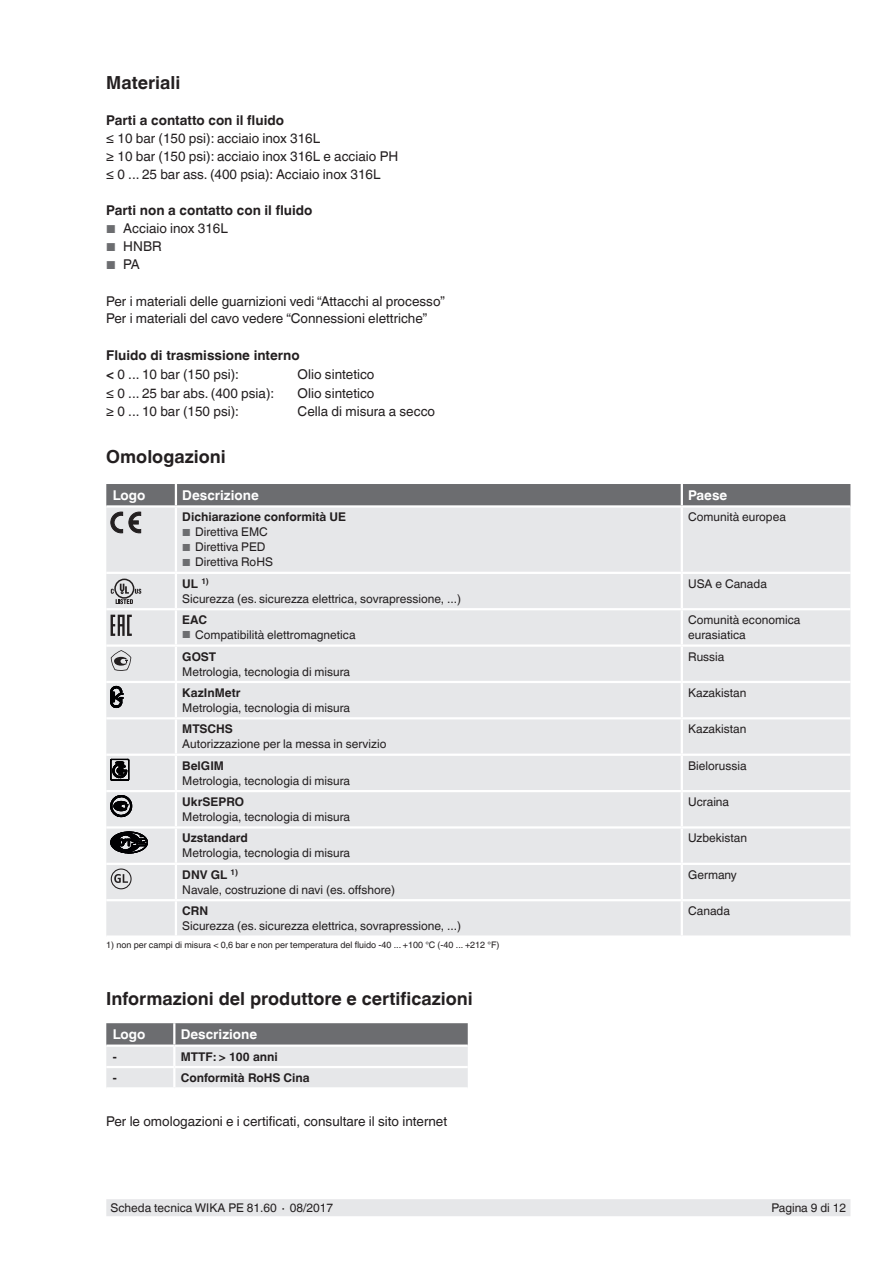
<style>
.page{position:relative;width:893px;height:1263px;background:#fff}
.page>*{position:absolute;margin:0;border:0;box-sizing:border-box;transform-origin:0 0}
.t1{font:700 18px "Helvetica World";color:#231f20}
.t2{font:13.5px/18px "Helvetica World";color:#231f20}
.t3{font:700 13.5px/20px "Helvetica World";color:#231f20}
.t4{font:700 13.5px "Helvetica World";color:#fff}
.t5{font:12px/15px "Helvetica World";color:#231f20}
.t6{font:700 12px "Helvetica World";color:#231f20}
.t7{font:9px "Helvetica World";color:#231f20}
.s1{font-size:11.55px;color:#6c6d70}
.s2{font-weight:400}
.s3{font-size:10.2px;color:#6c6d70}
.s4{font-weight:700}
</style>
<div class="page">
<div style="left:106px;top:1199px;width:744px;height:17px;background:#e6e7e9"></div>
<div style="left:106px;top:484px;width:744px;height:21px;background:#6c6d70"></div>
<div style="left:106px;top:508px;width:744px;height:427px;background:#e6e7e9"></div>
<hr style="left:176px;top:572px;width:506px;height:2px;background:#fff">
<hr style="left:176px;top:608px;width:506px;height:2px;background:#fff">
<hr style="left:176px;top:644px;width:506px;height:3px;background:#fff">
<hr style="left:176px;top:681px;width:506px;height:2px;background:#fff">
<hr style="left:176px;top:863px;width:506px;height:2px;background:#fff">
<hr style="left:176px;top:899px;width:506px;height:2px;background:#fff">
<hr style="left:175px;top:683px;width:2px;height:34px;background:#fff">
<hr style="left:681px;top:683px;width:2px;height:34px;background:#fff">
<hr style="left:175px;top:756px;width:2px;height:34px;background:#fff">
<hr style="left:681px;top:756px;width:2px;height:34px;background:#fff">
<hr style="left:176px;top:790px;width:506px;height:2px;background:#fff">
<hr style="left:175px;top:792px;width:2px;height:34px;background:#fff">
<hr style="left:682px;top:790px;width:168px;height:2px;background:#fff">
<hr style="left:681px;top:792px;width:2px;height:34px;background:#fff">
<hr style="left:176px;top:826px;width:506px;height:2px;background:#fff">
<hr style="left:682px;top:826px;width:168px;height:2px;background:#fff">
<hr style="left:106px;top:790px;width:70px;height:2px;background:#fff">
<hr style="left:106px;top:826px;width:70px;height:2px;background:#fff">
<hr style="left:106px;top:753px;width:70px;height:3px;background:#fff">
<hr style="left:176px;top:753px;width:506px;height:3px;background:#fff">
<hr style="left:682px;top:753px;width:168px;height:3px;background:#fff">
<hr style="left:106px;top:717px;width:70px;height:2px;background:#fff">
<hr style="left:176px;top:717px;width:506px;height:2px;background:#fff">
<hr style="left:175px;top:719px;width:2px;height:34px;background:#fff">
<hr style="left:682px;top:717px;width:168px;height:2px;background:#fff">
<hr style="left:681px;top:719px;width:2px;height:34px;background:#fff">
<hr style="left:175px;top:828px;width:2px;height:35px;background:#fff">
<hr style="left:681px;top:828px;width:2px;height:35px;background:#fff">
<hr style="left:682px;top:608px;width:168px;height:2px;background:#fff">
<hr style="left:106px;top:572px;width:70px;height:2px;background:#fff">
<hr style="left:106px;top:608px;width:70px;height:2px;background:#fff">
<hr style="left:106px;top:681px;width:70px;height:2px;background:#fff">
<hr style="left:106px;top:863px;width:70px;height:2px;background:#fff">
<hr style="left:106px;top:899px;width:70px;height:2px;background:#fff">
<hr style="left:682px;top:681px;width:168px;height:2px;background:#fff">
<hr style="left:682px;top:863px;width:168px;height:2px;background:#fff">
<hr style="left:682px;top:899px;width:168px;height:2px;background:#fff">
<hr style="left:682px;top:572px;width:168px;height:2px;background:#fff">
<hr style="left:682px;top:644px;width:168px;height:3px;background:#fff">
<hr style="left:106px;top:644px;width:70px;height:3px;background:#fff">
<hr style="left:681px;top:508px;width:2px;height:64px;background:#fff">
<hr style="left:175px;top:508px;width:2px;height:64px;background:#fff">
<hr style="left:175px;top:484px;width:2px;height:21px;background:#fff">
<hr style="left:681px;top:484px;width:2px;height:21px;background:#fff">
<hr style="left:681px;top:574px;width:2px;height:34px;background:#fff">
<hr style="left:681px;top:610px;width:2px;height:34px;background:#fff">
<hr style="left:681px;top:647px;width:2px;height:34px;background:#fff">
<hr style="left:681px;top:865px;width:2px;height:34px;background:#fff">
<hr style="left:681px;top:901px;width:2px;height:34px;background:#fff">
<hr style="left:175px;top:574px;width:2px;height:34px;background:#fff">
<hr style="left:175px;top:610px;width:2px;height:34px;background:#fff">
<hr style="left:175px;top:647px;width:2px;height:34px;background:#fff">
<hr style="left:175px;top:865px;width:2px;height:34px;background:#fff">
<hr style="left:175px;top:901px;width:2px;height:34px;background:#fff">
<svg style="left:106px;top:1023px;width:362px;height:64px;background:#bfc0c2"></svg>
<hr style="left:173px;top:1023px;width:2px;height:21px;background:#fff">
<svg style="left:111px;top:512px;width:12px;height:21px"></svg>
<svg style="left:129px;top:512px;width:12px;height:21px"></svg>
<div style="left:114px;top:579px;width:20px;height:20px;border:2px solid #231f20;border-radius:50%"></div>
<svg style="left:111px;top:584px;width:30px;height:20px"></svg>
<svg style="left:111px;top:615px;width:21px;height:21px"></svg>
<svg style="left:111px;top:650px;width:20px;height:21px"></svg>
<svg style="left:111px;top:686px;width:12px;height:22px"></svg>
<svg style="left:111px;top:759px;width:18px;height:22px"></svg>
<svg style="left:111px;top:795px;width:21px;height:22px"></svg>
<svg style="left:111px;top:832px;width:37px;height:21px"></svg>
<div style="left:111px;top:868px;width:21px;height:21px;border:1px solid #231f20;border-radius:50%"></div>
<svg style="left:114px;top:874px;width:14px;height:9px"></svg>
<h1 class="t1" style="left:106px;top:73px;width:76px">Materiali</h1>
<p class="t3" style="left:106px;top:111px;width:179px">Parti a contatto con il fluido</p>
<p class="t2" style="left:106px;top:130px;width:293px">≤ 10 bar (150 psi): acciaio inox 316L<br>≥ 10 bar (150 psi): acciaio inox 316L e acciaio PH ≤ 0 ... 25 bar ass. (400 psia): Acciaio inox 316L</p>
<p class="t3" style="left:106px;top:201px;width:208px">Parti non a contatto con il fluido</p>
<p class="t2" style="left:106px;top:220px;width:123px"><span class="s1">■</span> Acciaio inox 316L</p>
<p class="t2" style="left:106px;top:238px;width:57px"><span class="s1">■</span> HNBR</p>
<p class="t2" style="left:106px;top:256px;width:35px"><span class="s1">■</span> PA</p>
<p class="t2" style="left:106px;top:292px;width:340px">Per i materiali delle guarnizioni vedi “Attacchi al processo”<br>Per i materiali del cavo vedere “Connessioni elettriche”</p>
<p class="t3" style="left:106px;top:345px;width:195px">Fluido di trasmissione interno &lt; <span class="s2">0 ... 10 bar (150 psi):</span></p>
<p class="t2" style="left:298px;top:366px;width:78px">Olio sintetico</p>
<p class="t2" style="left:106px;top:384px;width:169px">≤ 0 ... 25 bar abs. (400 psia):</p>
<p class="t2" style="left:298px;top:384px;width:78px">Olio sintetico</p>
<p class="t2" style="left:106px;top:402px;width:134px">≥ 0 ... 10 bar (150 psi):</p>
<p class="t2" style="left:298px;top:402px;width:139px">Cella di misura a secco</p>
<h1 class="t1" style="left:106px;top:446px;width:121px">Omologazioni</h1>
<p class="t4" style="left:113px;top:487px;width:34px">Logo</p>
<p class="t4" style="left:182px;top:487px;width:78px">Descrizione</p>
<p class="t4" style="left:688px;top:487px;width:41px">Paese</p>
<p class="t6" style="left:182px;top:510px;width:165px">Dichiarazione conformità UE</p>
<p class="t5" style="left:182px;top:525px;width:87px"><span class="s3">■</span> Direttiva EMC</p>
<p class="t5" style="left:182px;top:540px;width:85px"><span class="s3">■</span> Direttiva PED</p>
<p class="t5" style="left:182px;top:555px;width:92px"><span class="s3">■</span> Direttiva RoHS</p>
<p class="t5" style="left:688px;top:510px;width:99px">Comunità europea</p>
<p class="t5" style="left:182px;top:576px;width:280px"><span class="s4">UL</span> <sup>1)<br></sup>Sicurezza (es. sicurezza elettrica, sovrapressione, ...)</p>
<p class="t5" style="left:688px;top:576px;width:80px">USA e Canada</p>
<p class="t6" style="left:182px;top:613px;width:26px">EAC</p>
<p class="t5" style="left:182px;top:627px;width:175px"><span class="s3">■</span> Compatibilità elettromagnetica</p>
<p class="t5" style="left:688px;top:612px;width:114px">Comunità economica eurasiatica</p>
<p class="t6" style="left:182px;top:649px;width:35px">GOST</p>
<p class="t5" style="left:182px;top:664px;width:169px">Metrologia, tecnologia di misura</p>
<p class="t5" style="left:688px;top:649px;width:38px">Russia</p>
<p class="t6" style="left:182px;top:686px;width:60px">KazInMetr</p>
<p class="t5" style="left:182px;top:700px;width:169px">Metrologia, tecnologia di misura</p>
<p class="t5" style="left:688px;top:685px;width:60px">Kazakistan</p>
<p class="t6" style="left:182px;top:722px;width:52px">MTSCHS</p>
<p class="t5" style="left:182px;top:737px;width:206px">Autorizzazione per la messa in servizio</p>
<p class="t5" style="left:688px;top:722px;width:60px">Kazakistan</p>
<p class="t6" style="left:182px;top:758px;width:43px">BelGIM</p>
<p class="t5" style="left:182px;top:773px;width:169px">Metrologia, tecnologia di misura</p>
<p class="t5" style="left:688px;top:758px;width:60px">Bielorussia</p>
<p class="t6" style="left:182px;top:795px;width:63px">UkrSEPRO</p>
<p class="t5" style="left:182px;top:809px;width:169px">Metrologia, tecnologia di misura</p>
<p class="t5" style="left:688px;top:794px;width:42px">Ucraina</p>
<p class="t6" style="left:182px;top:831px;width:67px">Uzstandard</p>
<p class="t5" style="left:182px;top:846px;width:169px">Metrologia, tecnologia di misura</p>
<p class="t5" style="left:688px;top:831px;width:60px">Uzbekistan</p>
<p class="t5" style="left:182px;top:867px;width:214px"><span class="s4">DNV GL</span> <sup>1)<br></sup>Navale, costruzione di navi (es. offshore)</p>
<p class="t5" style="left:688px;top:867px;width:50px">Germany</p>
<p class="t6" style="left:182px;top:904px;width:27px">CRN</p>
<p class="t5" style="left:182px;top:918px;width:280px">Sicurezza (es. sicurezza elettrica, sovrapressione, ...)</p>
<p class="t5" style="left:688px;top:903px;width:43px">Canada</p>
<p class="t7" style="left:106px;top:940px;width:395px">1) non per campi di misura &lt; 0,6 bar e non per temperatura del fluido -40 ... +100 °C (-40 ... +212 °F)</p>
<h1 class="t1" style="left:106px;top:988px;width:368px">Informazioni del produttore e certificazioni</h1>
<p class="t4" style="left:113px;top:1027px;width:34px">Logo</p>
<p class="t4" style="left:181px;top:1027px;width:78px">Descrizione</p>
<p class="t6" style="left:113px;top:1049px;width:5px">-</p>
<p class="t6" style="left:181px;top:1049px;width:99px">MTTF: &gt; 100 anni</p>
<p class="t6" style="left:113px;top:1071px;width:5px">-</p>
<p class="t6" style="left:181px;top:1071px;width:130px">Conformità RoHS Cina</p>
<p class="t2" style="left:106px;top:1112px;width:342px">Per le omologazioni e i certificati, consultare il sito internet</p>
<p class="t5" style="left:111px;top:1200px;width:224px">Scheda tecnica WIKA PE 81.60 ∙ 08/2017</p>
<p class="t5" style="left:771px;top:1200px;width:76px">Pagina 9 di 12</p>
</div>
